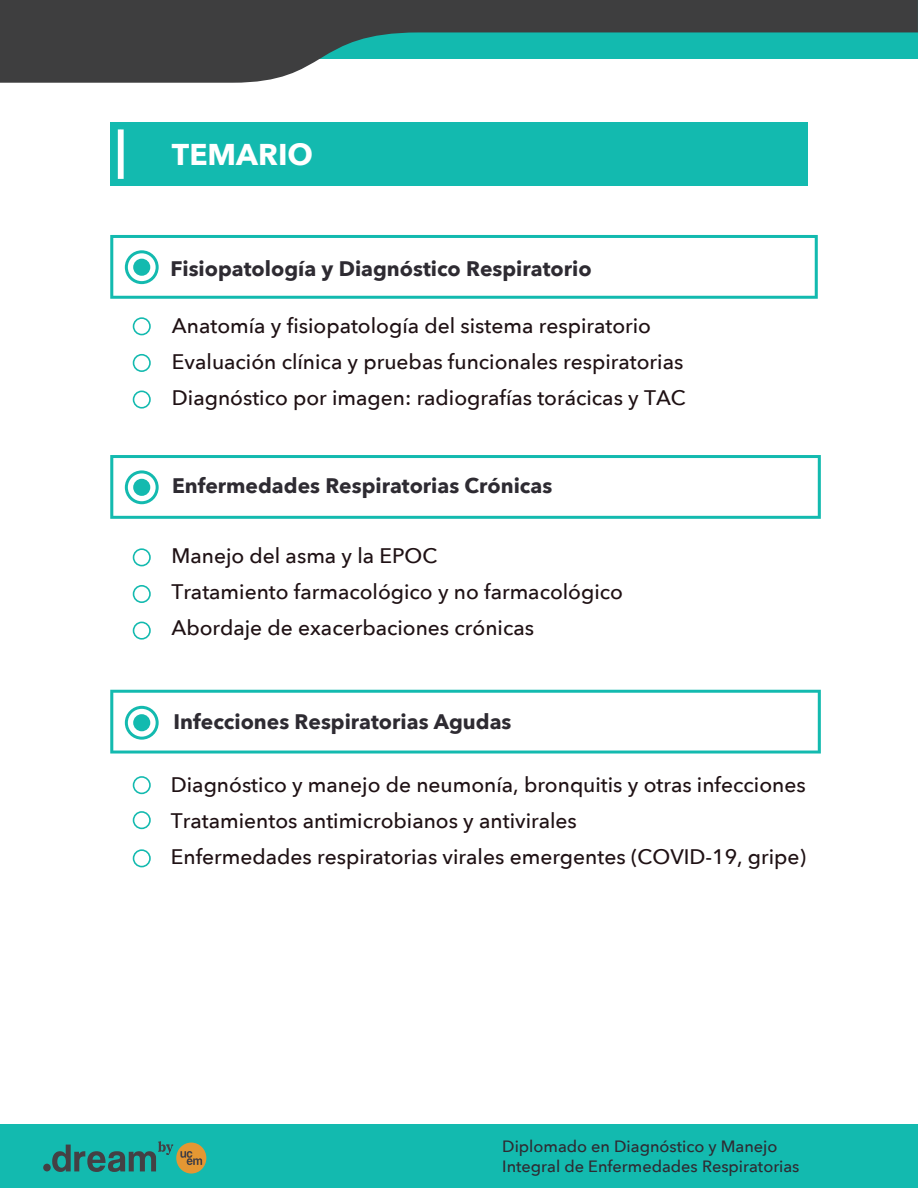
<style>
.page{position:relative;width:918px;height:1188px;background:#fff}
.page>*{position:absolute;margin:0;border:0;box-sizing:border-box;transform-origin:0 0}
.t1{font:700 30px "Avenir Next";color:#fff}
.t2{font:500 21px/36px "Avenir Next";color:#1f1114}
.t3{font:700 21px "Avenir Next";color:#2e2b32}
.t4{font:500 16.35px/19.6px "Avenir Next";color:#2e2b32}
</style>
<div class="page">
<div style="left:110px;top:123px;width:698px;height:63px;background:#13baaf"></div>
<div style="left:118px;top:129px;width:6px;height:50px;background:#fff"></div>
<svg style="left:133px;top:317px;width:18px;height:18px"></svg>
<svg style="left:133px;top:354px;width:18px;height:18px"></svg>
<svg style="left:133px;top:391px;width:18px;height:18px"></svg>
<svg style="left:133px;top:548px;width:18px;height:18px"></svg>
<svg style="left:133px;top:585px;width:18px;height:18px"></svg>
<svg style="left:133px;top:622px;width:18px;height:18px"></svg>
<svg style="left:133px;top:776px;width:18px;height:18px"></svg>
<svg style="left:133px;top:811px;width:18px;height:18px"></svg>
<svg style="left:133px;top:849px;width:18px;height:18px"></svg>
<svg style="left:110px;top:235px;width:708px;height:64px"></svg>
<svg style="left:125px;top:250px;width:34px;height:34px"></svg>
<div style="left:133px;top:259px;width:17px;height:17px;background:#13baaf;border-radius:50%"></div>
<svg style="left:110px;top:455px;width:711px;height:64px"></svg>
<svg style="left:110px;top:690px;width:711px;height:64px"></svg>
<div style="left:0;top:1124px;width:918px;height:64px;background:#13baaf"></div>
<div style="left:43px;top:1164px;width:8px;height:7px;background:#444044;border-radius:50%"></div>
<div style="left:176px;top:1143px;width:30px;height:31px;background:#e49733;border-radius:50%"></div>
<svg style="left:180px;top:1151px;width:22px;height:14px"></svg>
<svg style="left:52px;top:1141px;width:121px;height:31px"></svg>
<svg style="left:0;top:0;width:918px;height:83px;fill:#3e3e3f"></svg>
<h1 class="t1" style="left:172px;top:129px;width:143px">TEMARIO</h1>
<p class="t3" style="left:170px;top:250px;width:423px">Fisiopatología y Diagnóstico Respiratorio</p>
<p class="t2" style="left:172px;top:307px;width:515px">Anatomía y fisiopatología del sistema respiratorio<br>Evaluación clínica y pruebas funcionales respiratorias<br>Diagnóstico por imagen: radiografías torácicas y TAC</p>
<p class="t3" style="left:172px;top:468px;width:382px">Enfermedades Respiratorias Crónicas</p>
<p class="t2" style="left:171px;top:537px;width:453px">Manejo del asma y la EPOC<br>Tratamiento farmacológico y no farmacológico<br>Abordaje de exacerbaciones crónicas</p>
<p class="t3" style="left:174px;top:703px;width:339px">Infecciones Respiratorias Agudas</p>
<p class="t2" style="left:171px;top:766px;width:637px">Diagnóstico y manejo de neumonía, bronquitis y otras infecciones<br>Tratamientos antimicrobianos y antivirales<br>Enfermedades respiratorias virales emergentes (COVID-19, gripe)</p>
<p class="t4" style="left:502px;top:1136px;width:299px">Diplomado en Diagnóstico y Manejo<br>Integral de Enfermedades Respiratorias</p>
</div>
